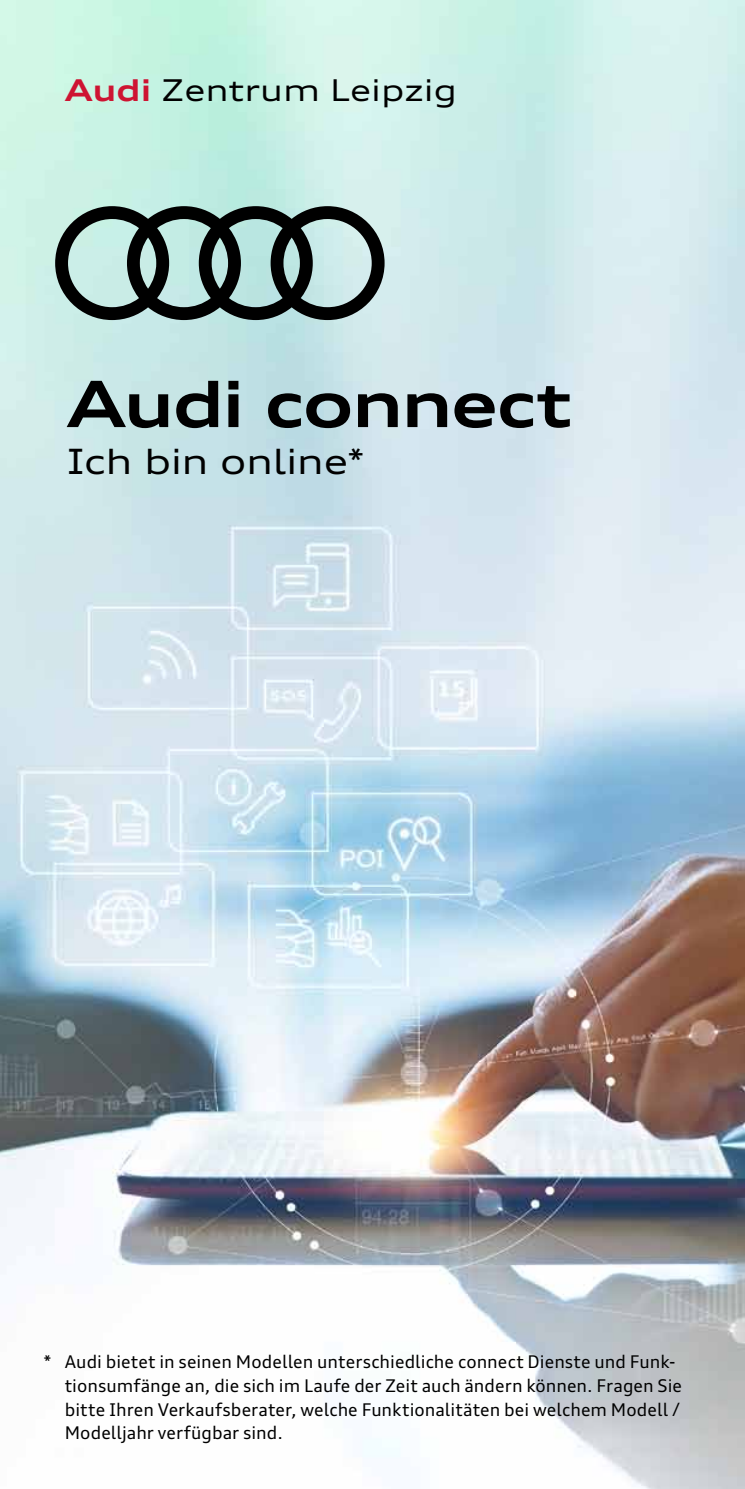
<style>
.page{position:relative;width:745px;height:1489px;background:#fff}
.page>*{position:absolute;margin:0;border:0;box-sizing:border-box;transform-origin:0 0}
.t1{font:700 expanded 63.75px "Audi Type";letter-spacing:-.025em;color:#000}
.t2{font:expanded 34.75px "Audi Type";letter-spacing:-.015em;color:#000}
.t3{font:expanded 30px "Audi Type";color:#000}
.t4{font:17.5px/23.8px "Audi Type";letter-spacing:.005em;color:#000}
.s1{font-weight:700;color:#ce1432}
</style>
<div class="page">
<img style="left:0;top:0;width:744px;height:1488px">
<svg style="left:55px;top:206px;width:329px;height:114px;background:#758a88"></svg>
<h3 class="t3" style="left:65px;top:70px;width:393px"><span class="s1">Audi</span> Zentrum Leipzig</h3>
<h1 class="t1" style="left:66px;top:360px;width:506px">Audi connect</h1>
<h2 class="t2" style="left:66px;top:437px;width:300px">Ich bin online*</h2>
<p class="t4" style="left:65px;top:1349px;width:618px;text-indent:-21px">* Audi bietet in seinen Modellen unterschiedliche connect Dienste und Funk&shy;tionsumfänge an, die sich im Laufe der Zeit auch ändern können. Fragen Sie bitte Ihren Verkaufsberater, welche Funktionalitäten bei welchem Modell / Modelljahr verfügbar sind.</p>
</div>
